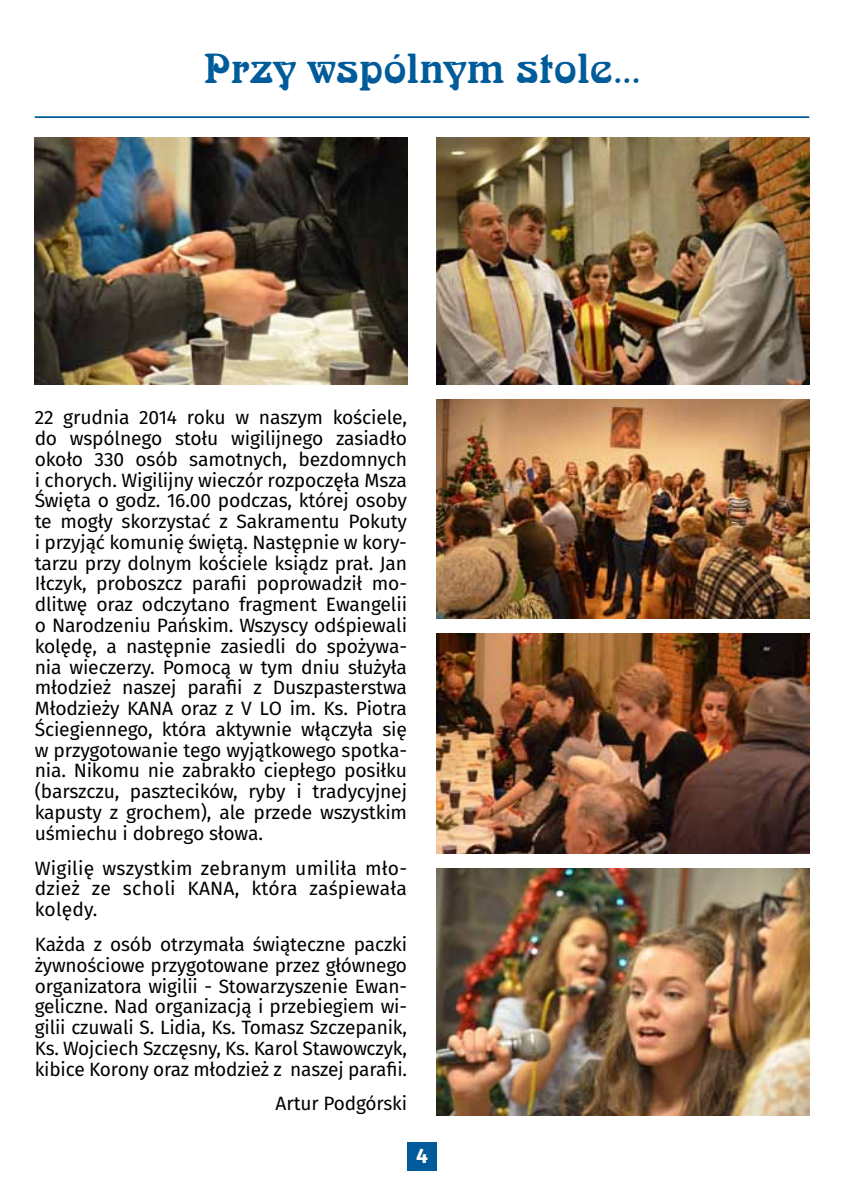
<style>
.page{position:relative;width:844px;height:1191px;background:#fff}
.page>*{position:absolute;margin:0;border:0;box-sizing:border-box;transform-origin:0 0}
.t1{font:43.75px "Arnold Boe No 2 DCE";letter-spacing:.02em;color:#005b9a}
.t2{font:700 21px "Fira Sans";color:#fff}
.t3{font:19.25px/20.8px "Fira Sans";letter-spacing:-.01em;color:#000;text-align:justify}
</style>
<div class="page">
<div style="left:407px;top:1141px;width:30px;height:30px;background:#005b9a"></div>
<hr style="left:35px;top:116px;width:774px;height:2px;background:#005b9a">
<img style="left:35px;top:138px;width:372px;height:246px">
<img style="left:437px;top:138px;width:372px;height:246px">
<img style="left:437px;top:634px;width:372px;height:219px">
<img style="left:437px;top:399px;width:372px;height:220px">
<img style="left:437px;top:868px;width:372px;height:247px">
<h1 class="t1" style="left:203px;top:46px;width:438px">Przy wspólnym stole…</h1>
<p class="t3" style="left:35px;top:408px;width:374px">22 grudnia 2014 roku w naszym kościele, do wspólnego stołu wigilijnego zasiadło około 330 osób samotnych, bezdomnych i chorych. Wigilijny wieczór rozpoczęła Msza Święta o godz. 16.00 podczas, której osoby te mogły skorzystać z Sakramentu Pokuty i przyjąć komunię świętą. Następnie w kory&shy;tarzu przy dolnym kościele ksiądz prał. Jan Iłczyk, proboszcz parafii poprowadził mo&shy;dlitwę oraz odczytano fragment Ewangelii o Narodzeniu Pańskim. Wszyscy odśpiewali kolędę, a następnie zasiedli do spożywa&shy;nia wieczerzy. Pomocą w tym dniu służyła młodzież naszej parafii z Duszpasterstwa Młodzieży KANA oraz z V LO im. Ks. Piotra Ściegiennego, która aktywnie włączyła się w przygotowanie tego wyjątkowego spotka&shy;nia. Nikomu nie zabrakło ciepłego posiłku (barszczu, pasztecików, ryby i tradycyjnej kapusty z grochem), ale przede wszystkim uśmiechu i dobrego słowa.</p>
<p class="t3" style="left:35px;top:859px;width:374px">Wigilię wszystkim zebranym umiliła mło&shy;dzież ze scholi KANA, która zaśpiewała kolędy.</p>
<p class="t3" style="left:35px;top:935px;width:374px">Każda z osób otrzymała świąteczne paczki żywnościowe przygotowane przez głównego organizatora wigilii - Stowarzyszenie Ewan&shy;geliczne. Nad organizacją i przebiegiem wi&shy;gilii czuwali S. Lidia, Ks. Tomasz Szczepanik, Ks. Wojciech Szczęsny, Ks. Karol Stawowczyk, kibice Korony oraz młodzież z naszej parafii.</p>
<p class="t3" style="left:275px;top:1094px;width:133px">Artur Podgórski</p>
<p class="t2" style="left:416px;top:1140px;width:13px">4</p>
</div>
